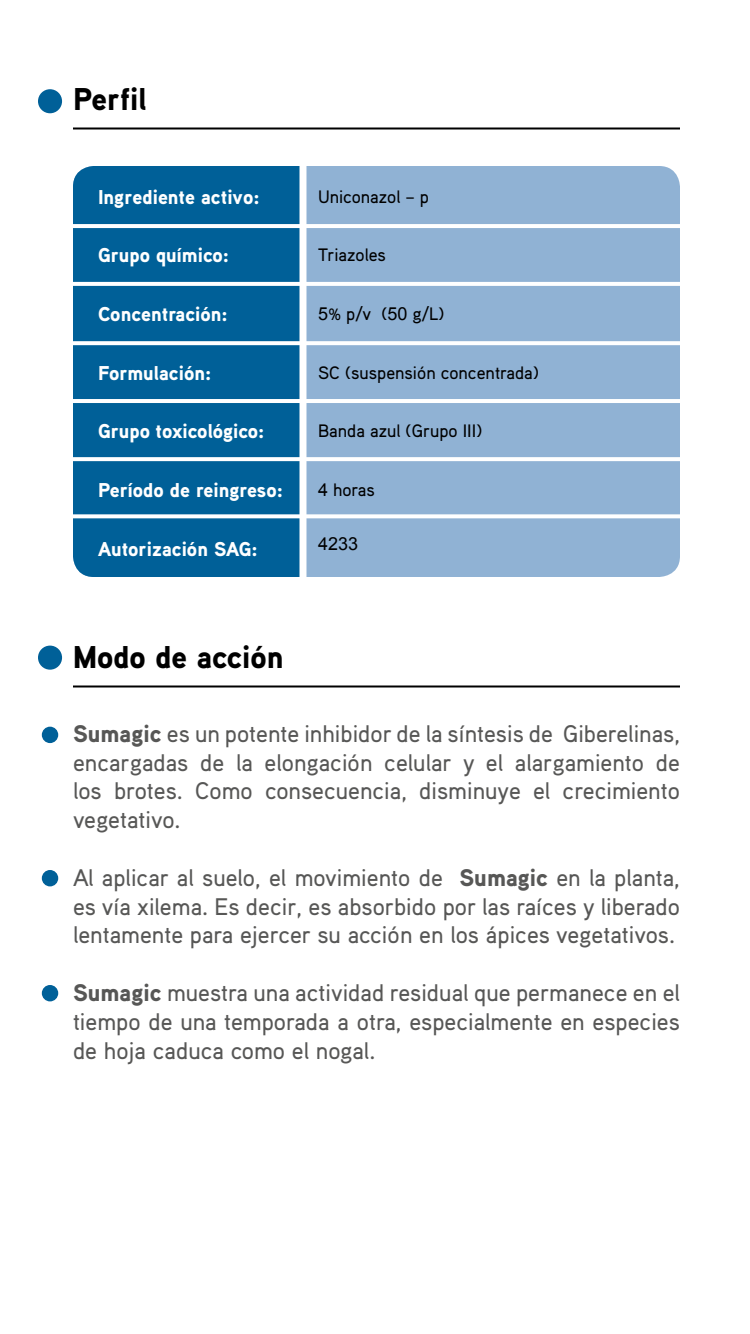
<style>
.page{position:relative;width:750px;height:1334px;background:#fff}
.page>*{position:absolute;margin:0;border:0;box-sizing:border-box;transform-origin:0 0}
.t1{font:900 31.5px "Aaux Pro";color:#000}
.t2{font:24px/28.8px "Aaux Pro Medium OSF";color:#575756;text-align:justify}
.t3{font:900 20px "Aaux Pro";color:#fff}
.t4{font:18px "Aaux Pro Medium OSF";color:#000}
.t5{font:18px "Arial";color:#000}
.s1{font-family:"Arial"}
.s2{font-family:"Aaux Pro";font-weight:900}
</style>
<div class="page">
<hr style="left:73px;top:128px;width:607px;height:2px;background:#000">
<div style="left:38px;top:89px;width:24px;height:24px;background:#006098;border-radius:50%"></div>
<hr style="left:73px;top:686px;width:607px;height:2px;background:#000">
<div style="left:38px;top:646px;width:24px;height:24px;background:#006098;border-radius:50%"></div>
<div style="left:42px;top:727px;width:16px;height:16px;background:#006098;border-radius:50%"></div>
<div style="left:42px;top:870px;width:16px;height:16px;background:#006098;border-radius:50%"></div>
<div style="left:42px;top:985px;width:16px;height:16px;background:#006098;border-radius:50%"></div>
<div style="left:73px;top:166px;width:607px;height:411px;background:#90b2d4;border-radius:21px"></div>
<div style="left:73px;top:166px;width:230px;height:411px;background:#006098"></div>
<hr style="left:73px;top:224px;width:607px;height:4px;background:#fff">
<hr style="left:73px;top:282px;width:607px;height:4px;background:#fff">
<svg style="left:73px;top:341px;width:607px;height:4px;background:#f7fafb"></svg>
<hr style="left:73px;top:399px;width:607px;height:4px;background:#fff">
<div style="left:300px;top:166px;width:6px;height:411px;background:#fff"></div>
<svg style="left:73px;top:457px;width:607px;height:4px;background:#f9fbfc"></svg>
<svg style="left:73px;top:514px;width:607px;height:4px;background:#f0f5f9"></svg>
<h1 class="t1" style="left:73px;top:79px;width:75px">Perfil</h1>
<p class="t3" style="left:98px;top:184px;width:163px">Ingrediente activo:</p>
<p class="t4" style="left:318px;top:185px;width:113px">Uniconazol – p</p>
<p class="t3" style="left:98px;top:243px;width:133px">Grupo químico:</p>
<p class="t4" style="left:318px;top:244px;width:70px">Triazoles</p>
<p class="t3" style="left:98px;top:301px;width:131px">Concentración:</p>
<p class="t4" style="left:318px;top:302px;width:128px"><span class="s1">5</span>% p/v (<span class="s1">50</span> g/L)</p>
<p class="t3" style="left:98px;top:360px;width:115px">Formulación:</p>
<p class="t4" style="left:318px;top:361px;width:223px">SC (suspensión concentrada)</p>
<p class="t3" style="left:98px;top:419px;width:168px">Grupo toxicológico:</p>
<p class="t4" style="left:318px;top:420px;width:166px">Banda azul (Grupo III)</p>
<p class="t3" style="left:98px;top:477px;width:186px">Período de reingreso:</p>
<p class="t4" style="left:318px;top:478px;width:58px"><span class="s1">4</span> horas</p>
<p class="t3" style="left:98px;top:536px;width:161px">Autorización SAG:</p>
<p class="t5" style="left:318px;top:532px;width:42px">4233</p>
<h1 class="t1" style="left:73px;top:637px;width:212px">Modo de acción</h1>
<p class="t2" style="left:73px;top:718px;width:609px"><span class="s2">Sumagic</span> es un potente inhibidor de la síntesis de Giberelinas, encargadas de la elongación celular y el alargamiento de los brotes. Como consecuencia, disminuye el crecimiento vegetativo.</p>
<p class="t2" style="left:73px;top:862px;width:609px">Al aplicar al suelo, el movimiento de <span class="s2">Sumagic</span> en la planta, es vía xilema. Es decir, es absorbido por las raíces y liberado lentamente para ejercer su acción en los ápices vegetativos.</p>
<p class="t2" style="left:73px;top:978px;width:609px"><span class="s2">Sumagic</span> muestra una actividad residual que permanece en el tiempo de una temporada a otra, especialmente en especies de hoja caduca como el nogal.</p>
</div>
